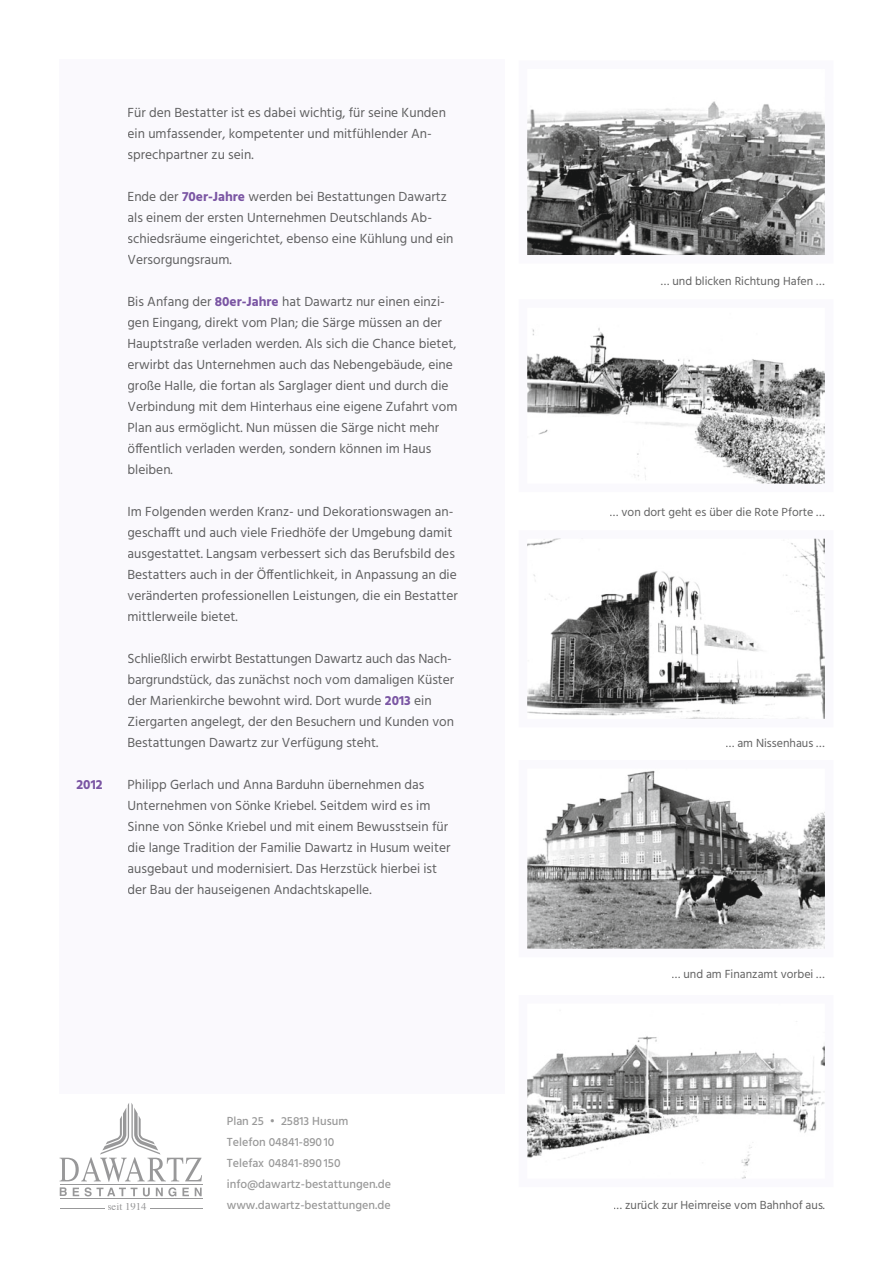
<style>
.page{position:relative;width:893px;height:1263px;background:#fff}
.page>*{position:absolute;margin:0;border:0;box-sizing:border-box;transform-origin:0 0}
.t1{font:13.5px/21px "Hind";color:#606061}
.t2{font:700 13.5px "Hind";color:#7a55a3}
.t3{font:12px "Hind";color:#626262}
.t4{font:500 12px/21px "Hind";color:#999}
.t5{font:10.8px "Times";color:#989899}
.s1{font-weight:700;color:#7a55a3}
</style>
<div class="page">
<div style="left:60px;top:60px;width:445px;height:1034px;background:#faf9fd"></div>
<svg style="left:60px;top:1103px;width:142px;height:93px"></svg>
<hr style="left:60px;top:1185px;width:143px;height:1px;background:#989899">
<hr style="left:60px;top:1199px;width:143px;height:1px;background:#989899">
<hr style="left:151px;top:1208px;width:52px;height:1px;background:#989899">
<hr style="left:60px;top:1208px;width:45px;height:1px;background:#989899">
<svg style="left:527px;top:328px;width:298px;height:156px"></svg>
<svg style="left:527px;top:538px;width:298px;height:181px"></svg>
<svg style="left:527px;top:101px;width:298px;height:154px;background:#8b8c8c"></svg>
<svg style="left:527px;top:770px;width:298px;height:179px"></svg>
<svg style="left:527px;top:1021px;width:298px;height:158px"></svg>
<p class="t1" style="left:128px;top:103px;width:320px">Für den Bestatter ist es dabei wichtig, für seine Kunden ein umfassender, kompetenter und mitfühlender An&shy;sprechpartner zu sein.</p>
<p class="t1" style="left:128px;top:187px;width:327px">Ende der <span class="s1">70er-Jahre</span> werden bei Bestattungen Dawartz als einem der ersten Unternehmen Deutschlands Ab&shy;schiedsräume eingerichtet, ebenso eine Kühlung und ein Versorgungsraum.</p>
<p class="t1" style="left:128px;top:292px;width:331px">Bis Anfang der <span class="s1">80er-Jahre</span> hat Dawartz nur einen einzi&shy;gen Eingang, direkt vom Plan; die Särge müssen an der Hauptstraße verladen werden. Als sich die Chance bietet, erwirbt das Unternehmen auch das Nebengebäude, eine große Halle, die fortan als Sarglager dient und durch die Verbindung mit dem Hinterhaus eine eigene Zufahrt vom Plan aus ermöglicht. Nun müssen die Särge nicht mehr öffentlich verladen werden, sondern können im Haus bleiben.</p>
<p class="t1" style="left:128px;top:502px;width:332px">Im Folgenden werden Kranz- und Dekorationswagen an&shy;geschafft und auch viele Friedhöfe der Umgebung damit ausgestattet. Langsam verbessert sich das Berufsbild des Bestatters auch in der Öffentlichkeit, in Anpassung an die veränderten professionellen Leistungen, die ein Bestatter mittlerweile bietet.</p>
<p class="t1" style="left:128px;top:649px;width:328px">Schließlich erwirbt Bestattungen Dawartz auch das Nach&shy;bargrundstück, das zunächst noch vom damaligen Küster der Marienkirche bewohnt wird. Dort wurde <span class="s1">2013</span> ein Ziergarten angelegt, der den Besuchern und Kunden von Bestattungen Dawartz zur Verfügung steht.</p>
<p class="t2" style="left:77px;top:776px;width:28px">2012</p>
<p class="t1" style="left:128px;top:775px;width:324px">Philipp Gerlach und Anna Barduhn übernehmen das Unternehmen von Sönke Kriebel. Seitdem wird es im Sinne von Sönke Kriebel und mit einem Bewusstsein für die lange Tradition der Familie Dawartz in Husum weiter ausgebaut und modernisiert. Das Herzstück hierbei ist der Bau der hauseigenen Andachtskapelle.</p>
<p class="t5" style="left:107px;top:1197px;width:41px">seit 1914</p>
<p class="t4" style="left:227px;top:1111px;width:166px">Plan 25 • 25813 Husum<br>Telefon 04841-890 10<br>Telefax 04841-890 150 info@dawartz-bestattungen.de www.dawartz-bestattungen.de</p>
<p class="t3" style="left:661px;top:273px;width:166px">… und blicken Richtung Hafen …</p>
<p class="t3" style="left:610px;top:504px;width:216px">… von dort geht es über die Rote Pforte …</p>
<p class="t3" style="left:726px;top:735px;width:101px">… am Nissenhaus …</p>
<p class="t3" style="left:672px;top:966px;width:155px">… und am Finanzamt vorbei …</p>
<p class="t3" style="left:614px;top:1197px;width:213px">… zurück zur Heimreise vom Bahnhof aus.</p>
</div>
